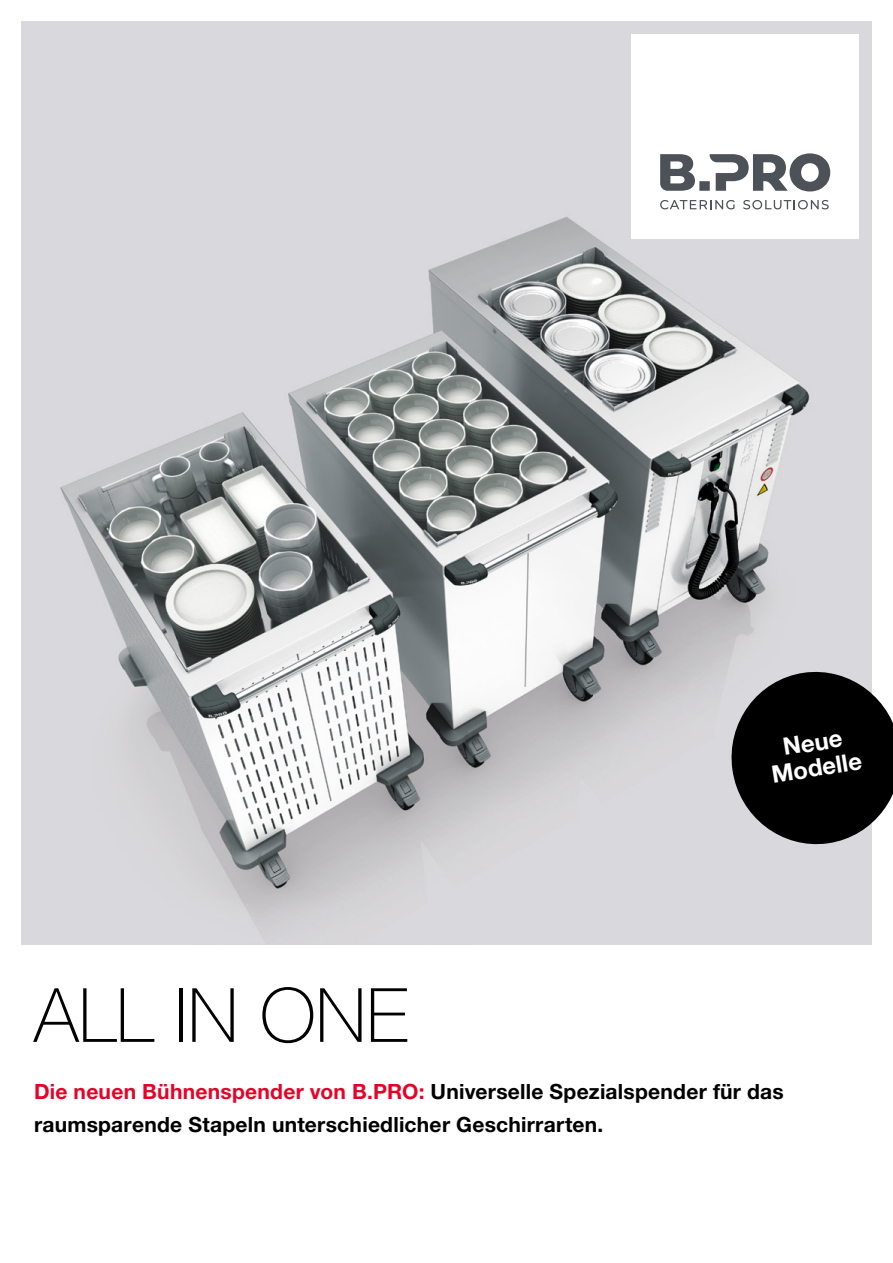
<style>
.page{position:relative;width:893px;height:1263px;background:#fff}
.page>*{position:absolute;margin:0;border:0;box-sizing:border-box;transform-origin:0 0}
.t1{font:100 75px "Helvetica Neue LTW1 G";color:#000}
.t2{font:700 24px/25.5px "Helvetica Neue LTW1 G";color:#fff;text-align:center}
.t3{font:700 21px/33px "Helvetica Neue LTW1 G";letter-spacing:.01em;color:#000}
.s1{color:#e40428}
</style>
<div class="page">
<img style="left:21px;top:21px;width:851px;height:923px">
<svg style="left:726px;top:666px;width:167px;height:184px;background:#3c3c3d"></svg>
<div style="left:631px;top:34px;width:228px;height:204px;background:#fff"></div>
<svg style="left:660px;top:153px;width:170px;height:38px"></svg>
<svg style="left:660px;top:200px;width:75px;height:9px"></svg>
<svg style="left:743px;top:200px;width:86px;height:9px"></svg>
<h1 class="t1" style="left:34px;top:971px;width:376px">ALL IN ONE</h1>
<p class="t2" style="left:766px;top:737px;width:93px;rotate:-9deg">Neue<br>Modelle</p>
<p class="t3" style="left:34px;top:1075px;width:751px"><span class="s1">Die neuen Bühnenspender von B.PRO:</span> Universelle Spezialspender für das raumsparende Stapeln unterschiedlicher Geschirrarten.</p>
</div>
